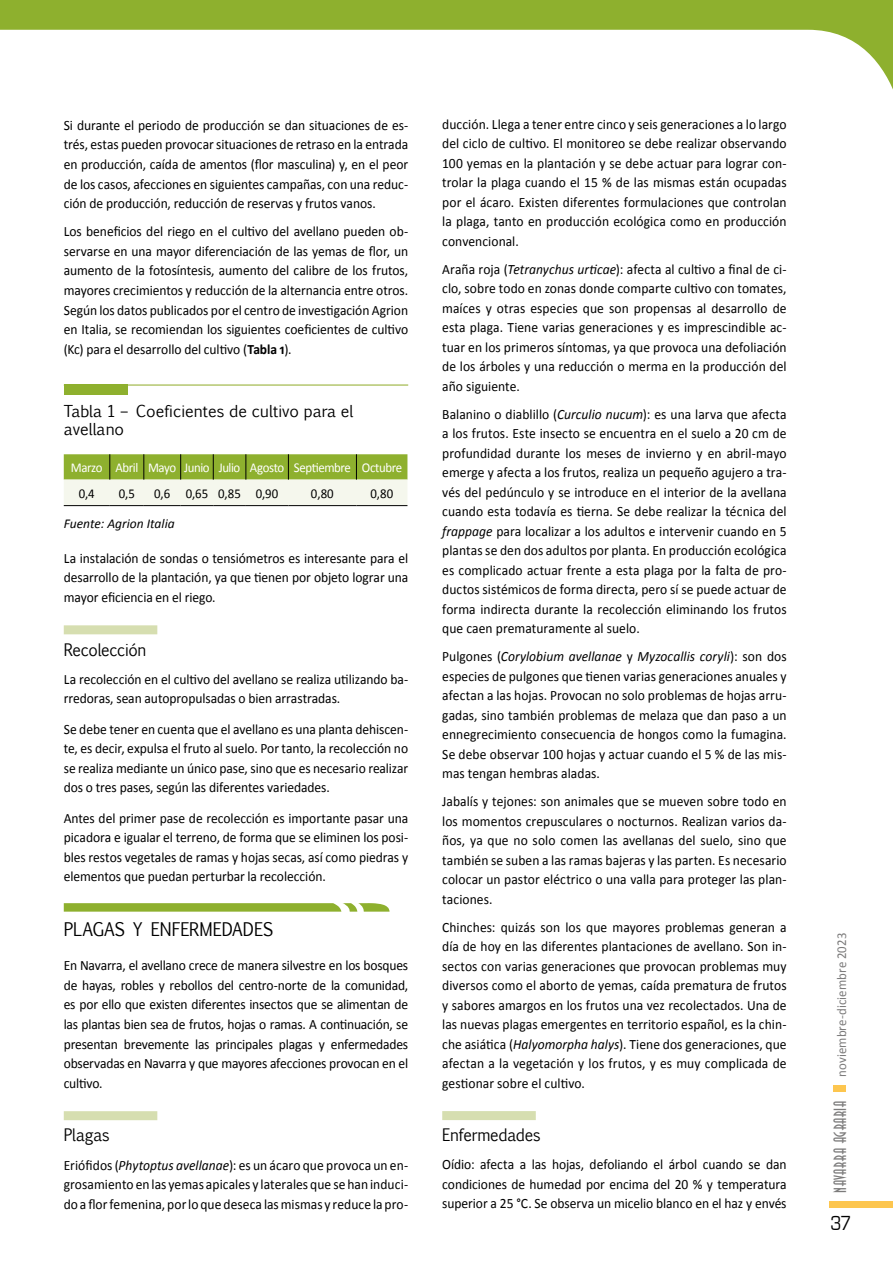
<style>
.page{position:relative;width:893px;height:1263px;background:#fff}
.page>*{position:absolute;margin:0;border:0;box-sizing:border-box;transform-origin:0 0}
.t1{font:21px "Eurostile T";color:#000;scale:.85 1}
.t2{font:18px "Euphemia UCAS";letter-spacing:-.005em;color:#000;scale:.95 1}
.t3{font:16.5px "Euphemia UCAS";letter-spacing:-.02em;color:#000;scale:.94 1}
.t4{font:16.5px "Anastasia";letter-spacing:.04em;color:#7c7b7b;scale:.95 1}
.t5{font:15.75px/18.1px "Euphemia CAS";color:#000}
.t6{font:14.25px/19.5px "Calibri";color:#000;text-align:justify;scale:.95 1}
.t7{font:13.5px "Calibri";letter-spacing:-.035em;color:#fff;scale:.95 1}
.t8{font:13.5px "Calibri";letter-spacing:.01em;color:#000;scale:.95 1}
.t9{font:13.5px "Calibri";letter-spacing:.005em;color:#7c7b7b;scale:.95 1}
.t10{font:italic 13.5px "Calibri";color:#000}
.s1{font-weight:700}
.s2{font-style:italic}
</style>
<div class="page">
<svg style="left:1px;top:0;width:892px;height:90px"></svg>
<div style="left:833px;top:1085px;width:13px;height:6px;background:#fdc64f"></div>
<div style="left:829px;top:1201px;width:64px;height:7px;background:#fdc64f"></div>
<svg style="left:0;top:0;width:1px;height:30px"></svg>
<hr style="left:64px;top:384px;width:344px;height:2px;background:#b4c66f">
<div style="left:64px;top:625px;width:93px;height:9px;background:#d6deb0"></div>
<div style="left:64px;top:1111px;width:93px;height:9px;background:#d6deb0"></div>
<div style="left:64px;top:384px;width:64px;height:11px;background:#8eb02e"></div>
<svg style="left:64px;top:454px;width:343px;height:51px;background:#c0d28e"></svg>
<hr style="left:64px;top:505px;width:46px;height:1px;background:#000">
<hr style="left:110px;top:505px;width:34px;height:1px;background:#000">
<hr style="left:144px;top:505px;width:37px;height:1px;background:#000">
<hr style="left:181px;top:505px;width:32px;height:1px;background:#000">
<hr style="left:213px;top:505px;width:33px;height:1px;background:#000">
<hr style="left:246px;top:505px;width:42px;height:1px;background:#000">
<hr style="left:288px;top:505px;width:68px;height:1px;background:#000">
<hr style="left:356px;top:505px;width:51px;height:1px;background:#000">
<svg style="left:64px;top:903px;width:326px;height:9px;background:#9ab845"></svg>
<div style="left:442px;top:1111px;width:94px;height:9px;background:#d6deb0"></div>
<p class="t6" style="left:64px;top:115px;width:364px">Si durante el periodo de producción se dan situaciones de es&shy;trés, estas pueden provocar situaciones de retraso en la entrada en producción, caída de amentos (flor masculina) y, en el peor de los casos, afecciones en siguientes campañas, con una reduc&shy;ción de producción, reducción de reservas y frutos vanos.</p>
<p class="t6" style="left:64px;top:222px;width:364px">Los beneficios del riego en el cultivo del avellano pueden ob&shy;servarse en una mayor diferenciación de las yemas de flor, un aumento de la fotosíntesis, aumento del calibre de los frutos, mayores crecimientos y reducción de la alternancia entre otros.<br>Según los datos publicados por el centro de investigación Agrion en Italia, se recomiendan los siguientes coeficientes de cultivo (Kc) para el desarrollo del cultivo (<span class="s1">Tabla 1</span>).</p>
<p class="t5" style="left:64px;top:402px;width:291px">Tabla 1 – Coeficientes de cultivo para el avellano</p>
<p class="t7" style="left:71px;top:459px;width:350px">Marzo Abril Mayo Junio Julio Agosto Septiembre Octubre</p>
<p class="t8" style="left:79px;top:485px;width:18px">0,4</p>
<p class="t8" style="left:119px;top:485px;width:19px">0,5</p>
<p class="t8" style="left:154px;top:485px;width:132px">0,6 0,65 0,85 0,90</p>
<p class="t8" style="left:311px;top:485px;width:26px">0,80</p>
<p class="t8" style="left:370px;top:485px;width:26px">0,80</p>
<p class="t10" style="left:64px;top:515px;width:112px">Fuente: Agrion Italia</p>
<p class="t6" style="left:64px;top:548px;width:364px">La instalación de sondas o tensiómetros es interesante para el desarrollo de la plantación, ya que tienen por objeto lograr una mayor eficiencia en el riego.</p>
<p class="t3" style="left:64px;top:638px;width:89px">Recolección</p>
<p class="t6" style="left:64px;top:669px;width:364px">La recolección en el cultivo del avellano se realiza utilizando ba&shy;rredoras, sean autopropulsadas o bien arrastradas.</p>
<p class="t6" style="left:64px;top:719px;width:364px">Se debe tener en cuenta que el avellano es una planta dehiscen&shy;te, es decir, expulsa el fruto al suelo. Por tanto, la recolección no se realiza mediante un único pase, sino que es necesario realizar dos o tres pases, según las diferentes variedades.</p>
<p class="t6" style="left:64px;top:808px;width:364px">Antes del primer pase de recolección es importante pasar una picadora e igualar el terreno, de forma que se eliminen los posi&shy;bles restos vegetales de ramas y hojas secas, así como piedras y elementos que puedan perturbar la recolección.</p>
<p class="t2" style="left:64px;top:916px;width:222px">PLAGAS Y ENFERMEDADES</p>
<p class="t6" style="left:64px;top:956px;width:364px">En Navarra, el avellano crece de manera silvestre en los bosques de hayas, robles y rebollos del centro-norte de la comunidad, es por ello que existen diferentes insectos que se alimentan de las plantas bien sea de frutos, hojas o ramas. A continuación, se presentan brevemente las principales plagas y enfermedades observadas en Navarra y que mayores afecciones provocan en el cultivo.</p>
<p class="t3" style="left:64px;top:1123px;width:50px">Plagas</p>
<p class="t6" style="left:64px;top:1155px;width:364px">Eriófidos (<span class="s2">Phytoptus avellanae</span>): es un ácaro que provoca un en&shy;grosamiento en las yemas apicales y laterales que se han induci&shy;do a flor femenina, por lo que deseca las mismas y reduce la pro-</p>
<p class="t6" style="left:442px;top:114px;width:364px">ducción. Llega a tener entre cinco y seis generaciones a lo largo del ciclo de cultivo. El monitoreo se debe realizar observando 100 yemas en la plantación y se debe actuar para lograr con&shy;trolar la plaga cuando el 15 % de las mismas están ocupadas por el ácaro. Existen diferentes formulaciones que controlan la plaga, tanto en producción ecológica como en producción convencional.</p>
<p class="t6" style="left:442px;top:259px;width:364px">Araña roja (<span class="s2">Tetranychus urticae</span>): afecta al cultivo a final de ci&shy;clo, sobre todo en zonas donde comparte cultivo con tomates, maíces y otras especies que son propensas al desarrollo de esta plaga. Tiene varias generaciones y es imprescindible ac&shy;tuar en los primeros síntomas, ya que provoca una defoliación de los árboles y una reducción o merma en la producción del año siguiente.</p>
<p class="t6" style="left:442px;top:404px;width:364px">Balanino o diablillo (<span class="s2">Curculio nucum</span>): es una larva que afecta a los frutos. Este insecto se encuentra en el suelo a 20 cm de profundidad durante los meses de invierno y en abril-mayo emerge y afecta a los frutos, realiza un pequeño agujero a tra&shy;vés del pedúnculo y se introduce en el interior de la avellana cuando esta todavía es tierna. Se debe realizar la técnica del <span class="s2">frappage</span> para localizar a los adultos e intervenir cuando en 5 plantas se den dos adultos por planta. En producción ecológica es complicado actuar frente a esta plaga por la falta de pro&shy;ductos sistémicos de forma directa, pero sí se puede actuar de forma indirecta durante la recolección eliminando los frutos que caen prematuramente al suelo.</p>
<p class="t6" style="left:442px;top:647px;width:364px">Pulgones (<span class="s2">Corylobium avellanae</span> y <span class="s2">Myzocallis coryli</span>): son dos especies de pulgones que tienen varias generaciones anuales y afectan a las hojas. Provocan no solo problemas de hojas arru&shy;gadas, sino también problemas de melaza que dan paso a un ennegrecimiento consecuencia de hongos como la fumagina.<br>Se debe observar 100 hojas y actuar cuando el 5 % de las mis&shy;mas tengan hembras aladas.</p>
<p class="t6" style="left:442px;top:792px;width:364px">Jabalís y tejones: son animales que se mueven sobre todo en los momentos crepusculares o nocturnos. Realizan varios da&shy;ños, ya que no solo comen las avellanas del suelo, sino que también se suben a las ramas bajeras y las parten. Es necesario colocar un pastor eléctrico o una valla para proteger las plan&shy;taciones.</p>
<p class="t6" style="left:442px;top:917px;width:364px">Chinches: quizás son los que mayores problemas generan a día de hoy en las diferentes plantaciones de avellano. Son in&shy;sectos con varias generaciones que provocan problemas muy diversos como el aborto de yemas, caída prematura de frutos y sabores amargos en los frutos una vez recolectados. Una de las nuevas plagas emergentes en territorio español, es la chin&shy;che asiática (<span class="s2">Halyomorpha halys</span>). Tiene dos generaciones, que afectan a la vegetación y los frutos, y es muy complicada de gestionar sobre el cultivo.</p>
<p class="t3" style="left:442px;top:1123px;width:106px">Enfermedades</p>
<p class="t6" style="left:442px;top:1155px;width:364px">Oídio: afecta a las hojas, defoliando el árbol cuando se dan condiciones de humedad por encima del 20 % y temperatura superior a 25 °C. Se observa un micelio blanco en el haz y envés</p>
<p class="t9" style="left:833px;top:1077px;width:153px;rotate:-90deg">noviembre-diciembre 2023</p>
<p class="t4" style="left:831px;top:1193px;width:99px;rotate:-90deg">NAVARRA AGRARIA</p>
<h1 class="t1" style="left:830px;top:1212px;width:26px">37</h1>
</div>
